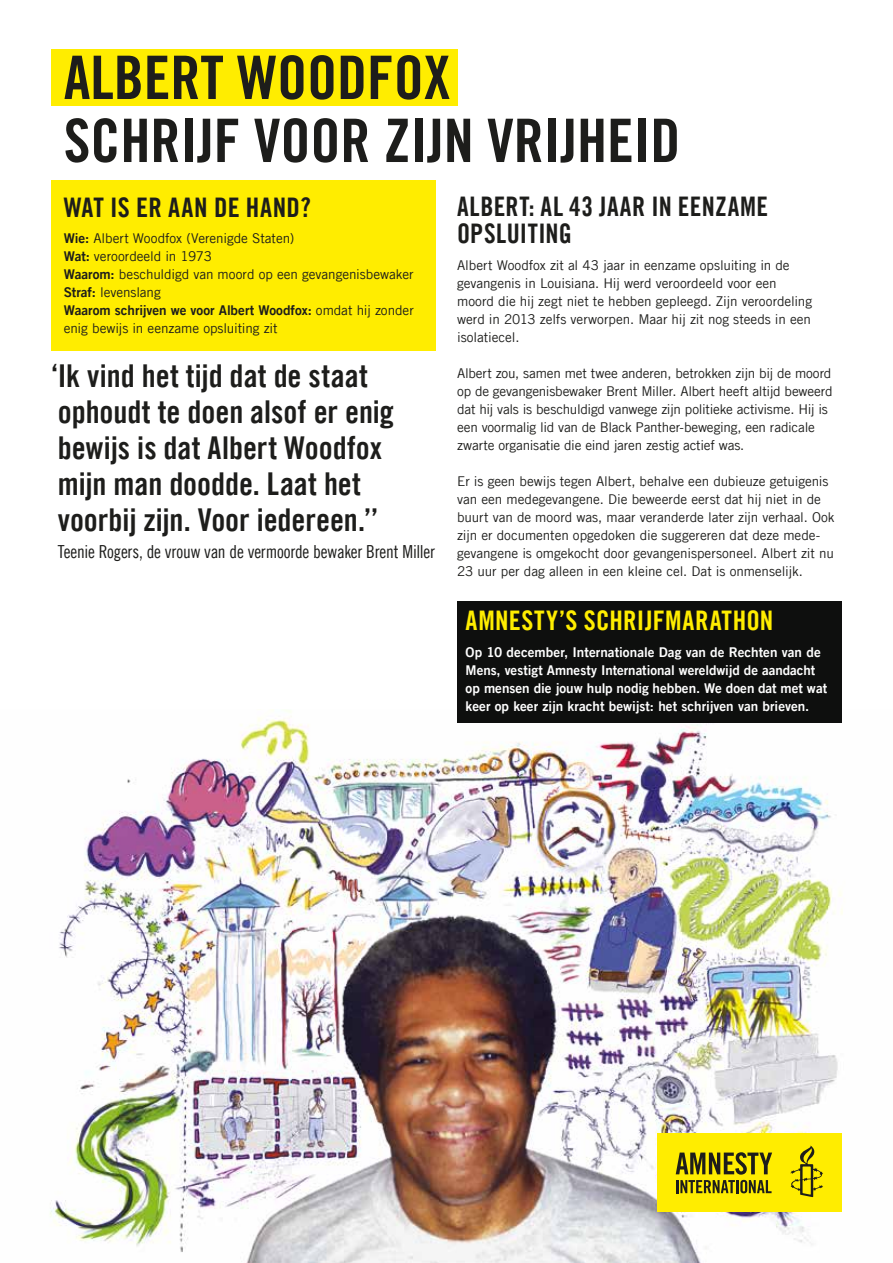
<style>
.page{position:relative;width:893px;height:1263px;background:#fff}
.page>*{position:absolute;margin:0;border:0;box-sizing:border-box;transform-origin:0 0}
.t1{font:60px/63px "Amnesty Trade Gothic Bd Cn 20";color:#1d1d1b}
.t2{font:31.5px/36px "Amnesty Trade Gothic Bd Cn 20";color:#1d1d1b}
.t3{font:27px/27px "Amnesty Trade Gothic Bd Cn 20";letter-spacing:.02em;color:#1d1d1b}
.t4{font:27px "Amnesty Trade Gothic Bd Cn 20";letter-spacing:.015em;color:#ffed00}
.t5{font:18px "Amnesty Trade Gothic Cn 18";letter-spacing:-.015em;color:#1d1d1b}
.t6{font:13.5px/18px "Amnesty Trade Gothic";letter-spacing:-.005em;color:#1d1d1b}
.t7{font:13.5px/18px "Amnesty Trade Gothic Bd 2";color:#fff}
.t8{font:13.5px "Amnesty Trade Gothic Bd 2";color:#1d1d1b}
.s1{font-family:"Amnesty Trade Gothic Bd 2"}
.s2{font-family:"Amnesty Trade Gothic"}
</style>
<div class="page">
<img style="left:50px;top:709px;width:793px;height:554px">
<div style="left:51px;top:49px;width:406px;height:56px;background:#ffed00"></div>
<div style="left:51px;top:180px;width:385px;height:171px;background:#ffed00"></div>
<div style="left:457px;top:601px;width:385px;height:122px;background:#0e0f0e"></div>
<div style="left:657px;top:1134px;width:185px;height:78px;background:#ffed00"></div>
<svg style="left:790px;top:1145px;width:33px;height:52px"></svg>
<svg style="left:676px;top:1152px;width:96px;height:41px"></svg>
<h1 class="t1" style="left:64px;top:46px;width:618px">ALBERT WOODFOX<br>SCHRIJF VOOR ZIJN VRIJHEID</h1>
<h3 class="t3" style="left:457px;top:193px;width:312px">ALBERT: AL 43 JAAR IN EENZAME<br>OPSLUITING</h3>
<p class="t6" style="left:457px;top:256px;width:357px">Albert Woodfox zit al 43 jaar in eenzame opsluiting in de gevangenis in Louisiana. Hij werd veroordeeld voor een moord die hij zegt niet te hebben gepleegd. Zijn veroordeling werd in 2013 zelfs verworpen. Maar hij zit nog steeds in een isolatiecel.</p>
<p class="t6" style="left:457px;top:364px;width:377px">Albert zou, samen met twee anderen, betrokken zijn bij de moord op de gevangenisbewaker Brent Miller. Albert heeft altijd beweerd dat hij vals is beschuldigd vanwege zijn politieke activisme. Hij is een voormalig lid van de Black Panther-beweging, een radicale zwarte organisatie die eind jaren zestig actief was.</p>
<p class="t6" style="left:457px;top:472px;width:379px">Er is geen bewijs tegen Albert, behalve een dubieuze getuigenis van een medegevangene. Die beweerde eerst dat hij niet in de buurt van de moord was, maar veranderde later zijn verhaal. Ook zijn er documenten opgedoken die suggereren dat deze mede&shy;gevangene is omgekocht door gevangenispersoneel. Albert zit nu 23 uur per dag alleen in een kleine cel. Dat is onmenselijk.</p>
<h3 class="t4" style="left:466px;top:604px;width:309px">AMNESTY’S SCHRIJFMARATHON</h3>
<p class="t7" style="left:466px;top:643px;width:363px">Op 10 december, Internationale Dag van de Rechten van de Mens, vestigt Amnesty International wereldwijd de aandacht op mensen die jouw hulp nodig hebben. We doen dat met wat keer op keer zijn kracht bewijst: het schrijven van brieven.</p>
<h3 class="t3" style="left:64px;top:194px;width:249px">WAT IS ER AAN DE HAND?</h3>
<p class="t6" style="left:64px;top:229px;width:351px"><span class="s1">Wie:</span> Albert Woodfox (Verenigde Staten)<br><span class="s1">Wat:</span> veroordeeld in 1973<br><span class="s1">Waarom:</span> beschuldigd van moord op een gevangenisbewaker <span class="s1">Straf:</span> levenslang</p>
<p class="t8" style="left:64px;top:302px;width:352px">Waarom schrijven we voor Albert Woodfox: <span class="s2">omdat hij zonder</span></p>
<p class="t6" style="left:64px;top:319px;width:215px">enig bewijs in eenzame opsluiting zit</p>
<h2 class="t2" style="left:51px;top:358px;width:344px">‘Ik vind het tijd dat de staat ophoudt te doen alsof er enig bewijs is dat Albert Woodfox mijn man doodde. Laat het voorbij zijn. Voor iedereen.’’</h2>
<h3 class="t5" style="left:58px;top:541px;width:379px">Teenie Rogers, de vrouw van de vermoorde bewaker Brent Miller</h3>
</div>
